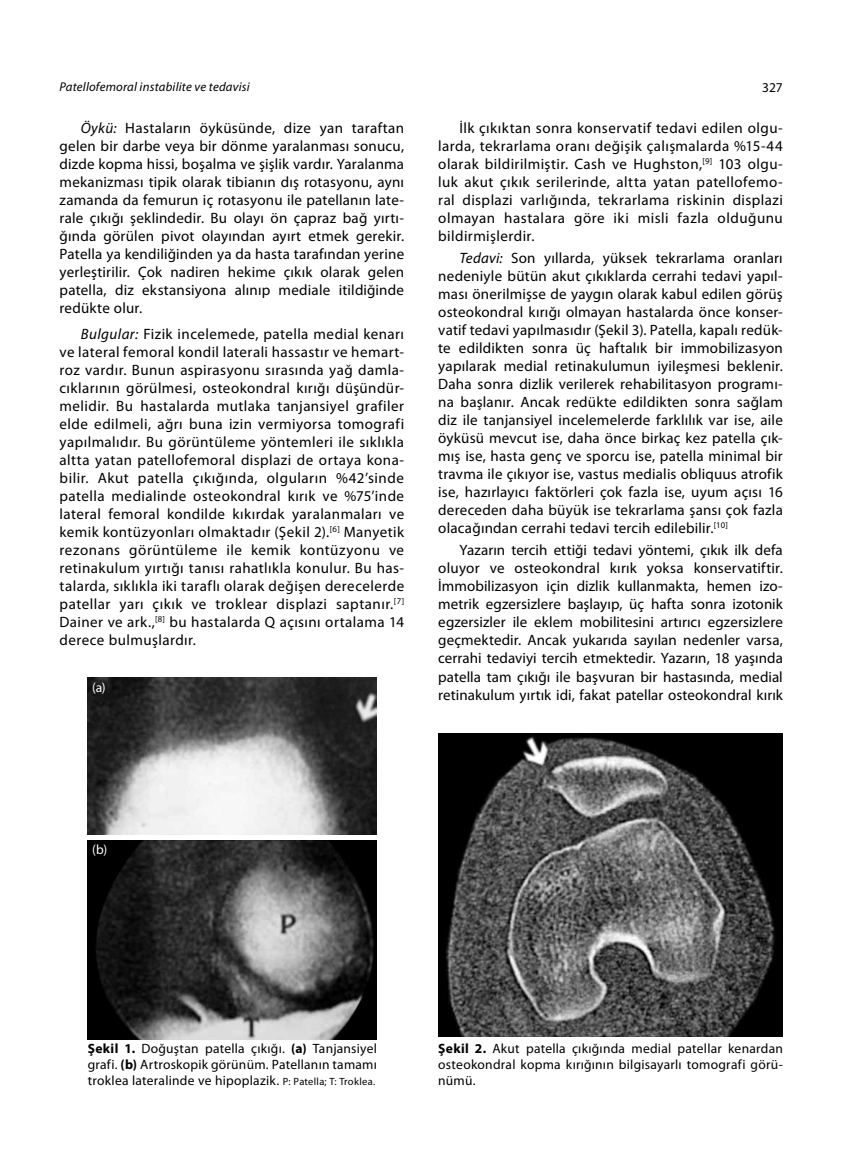
<style>
.page{position:relative;width:851px;height:1149px;background:#fff}
.page>*{position:absolute;margin:0;border:0;box-sizing:border-box;transform-origin:0 0}
.t1{font:15px/18px "Myriad Pro";letter-spacing:.02em;color:#000;text-align:justify}
.t2{font:13.5px/16.2px "Myriad Pro";letter-spacing:.015em;color:#000;text-align:justify}
.t3{font:13.5px "Myriad Pro";color:#fff}
.t4{font:italic 12.75px "Myriad Pro";letter-spacing:.015em;color:#000}
.s1{font-style:italic}
.s2{font-weight:700}
.s3{font-size:10.5px}
</style>
<div class="page">
<img style="left:88px;top:677px;width:289px;height:361px">
<hr style="left:85px;top:835px;width:293px;height:4px;background:#fff">
<img style="left:438px;top:733px;width:344px;height:303px">
<p class="t4" style="left:60px;top:79px;width:192px">Patellofemoral instabilite ve tedavisi</p>
<p class="t2" style="left:762px;top:79px;width:22px">327</p>
<p class="t1" style="left:60px;top:118px;width:346px;text-indent:21px"><span class="s1">Öykü:</span> Hastaların öyküsünde, dize yan taraftan gelen bir darbe veya bir dönme yaralanması sonucu, dizde kopma hissi, boşalma ve şişlik vardır. Yaralanma mekanizması tipik olarak tibianın dış rotasyonu, aynı zamanda da femurun iç rotasyonu ile patellanın late&shy;rale çıkığı şeklindedir. Bu olayı ön çapraz bağ yırtı&shy;ğında görülen pivot olayından ayırt etmek gerekir.<br>Patella ya kendiliğinden ya da hasta tarafından yerine yerleştirilir. Çok nadiren hekime çıkık olarak gelen patella, diz ekstansiyona alınıp mediale itildiğinde redükte olur.</p>
<p class="t1" style="left:60px;top:325px;width:346px;text-indent:21px"><span class="s1">Bulgular:</span> Fizik incelemede, patella medial kenarı ve lateral femoral kondil laterali hassastır ve hemart&shy;roz vardır. Bunun aspirasyonu sırasında yağ damla&shy;cıklarının görülmesi, osteokondral kırığı düşündür&shy;melidir. Bu hastalarda mutlaka tanjansiyel grafiler elde edilmeli, ağrı buna izin vermiyorsa tomografi yapılmalıdır. Bu görüntüleme yöntemleri ile sıklıkla altta yatan patellofemoral displazi de ortaya kona&shy;bilir. Akut patella çıkığında, olguların %42’sinde patella medialinde osteokondral kırık ve %75’inde lateral femoral kondilde kıkırdak yaralanmaları ve kemik kontüzyonları olmaktadır (Şekil 2).<sup>[6]</sup> Manyetik rezonans görüntüleme ile kemik kontüzyonu ve retinakulum yırtığı tanısı rahatlıkla konulur. Bu has&shy;talarda, sıklıkla iki taraflı olarak değişen derecelerde patellar yarı çıkık ve troklear displazi saptanır.<sup>[7] </sup>Dainer ve ark.,<sup>[8]</sup> bu hastalarda Q açısını ortalama 14 derece bulmuşlardır.</p>
<p class="t1" style="left:438px;top:118px;width:346px;text-indent:21px">İlk çıkıktan sonra konservatif tedavi edilen olgu&shy;larda, tekrarlama oranı değişik çalışmalarda %15-44 olarak bildirilmiştir. Cash ve Hughston,<sup>[9]</sup> 103 olgu&shy;luk akut çıkık serilerinde, altta yatan patellofemo&shy;ral displazi varlığında, tekrarlama riskinin displazi olmayan hastalara göre iki misli fazla olduğunu bildirmişlerdir.</p>
<p class="t1" style="left:438px;top:248px;width:346px;text-indent:21px"><span class="s1">Tedavi:</span> Son yıllarda, yüksek tekrarlama oranları nedeniyle bütün akut çıkıklarda cerrahi tedavi yapıl&shy;ması önerilmişse de yaygın olarak kabul edilen görüş osteokondral kırığı olmayan hastalarda önce konser&shy;vatif tedavi yapılmasıdır (Şekil 3). Patella, kapalı redük&shy;te edildikten sonra üç haftalık bir immobilizasyon yapılarak medial retinakulumun iyileşmesi beklenir.<br>Daha sonra dizlik verilerek rehabilitasyon programı&shy;na başlanır. Ancak redükte edildikten sonra sağlam diz ile tanjansiyel incelemelerde farklılık var ise, aile öyküsü mevcut ise, daha önce birkaç kez patella çık&shy;mış ise, hasta genç ve sporcu ise, patella minimal bir travma ile çıkıyor ise, vastus medialis obliquus atrofik ise, hazırlayıcı faktörleri çok fazla ise, uyum açısı 16 dereceden daha büyük ise tekrarlama şansı çok fazla olacağından cerrahi tedavi tercih edilebilir.<sup>[10]</sup></p>
<p class="t1" style="left:438px;top:541px;width:346px;text-indent:21px">Yazarın tercih ettiği tedavi yöntemi, çıkık ilk defa oluyor ve osteokondral kırık yoksa konservatiftir.<br>İmmobilizasyon için dizlik kullanmakta, hemen izo&shy;metrik egzersizlere başlayıp, üç hafta sonra izotonik egzersizler ile eklem mobilitesini artırıcı egzersizlere geçmektedir. Ancak yukarıda sayılan nedenler varsa, cerrahi tedaviyi tercih etmektedir. Yazarın, 18 yaşında patella tam çıkığı ile başvuran bir hastasında, medial retinakulum yırtık idi, fakat patellar osteokondral kırık</p>
<p class="t3" style="left:92px;top:679px;width:15px">(a)</p>
<p class="t3" style="left:92px;top:841px;width:17px">(b)</p>
<p class="t2" style="left:88px;top:1039px;width:291px"><span class="s2">Şekil 1.</span> Doğuştan patella çıkığı. <span class="s2">(a)</span> Tanjansiyel grafi. <span class="s2">(b)</span> Artroskopik görünüm. Patellanın tamamı troklea lateralinde ve hipoplazik. <span class="s3">P: Patella; T: Troklea.</span></p>
<p class="t2" style="left:438px;top:1039px;width:346px"><span class="s2">Şekil 2.</span> Akut patella çıkığında medial patellar kenardan osteokondral kopma kırığının bilgisayarlı tomografi görü&shy;nümü.</p>
</div>
